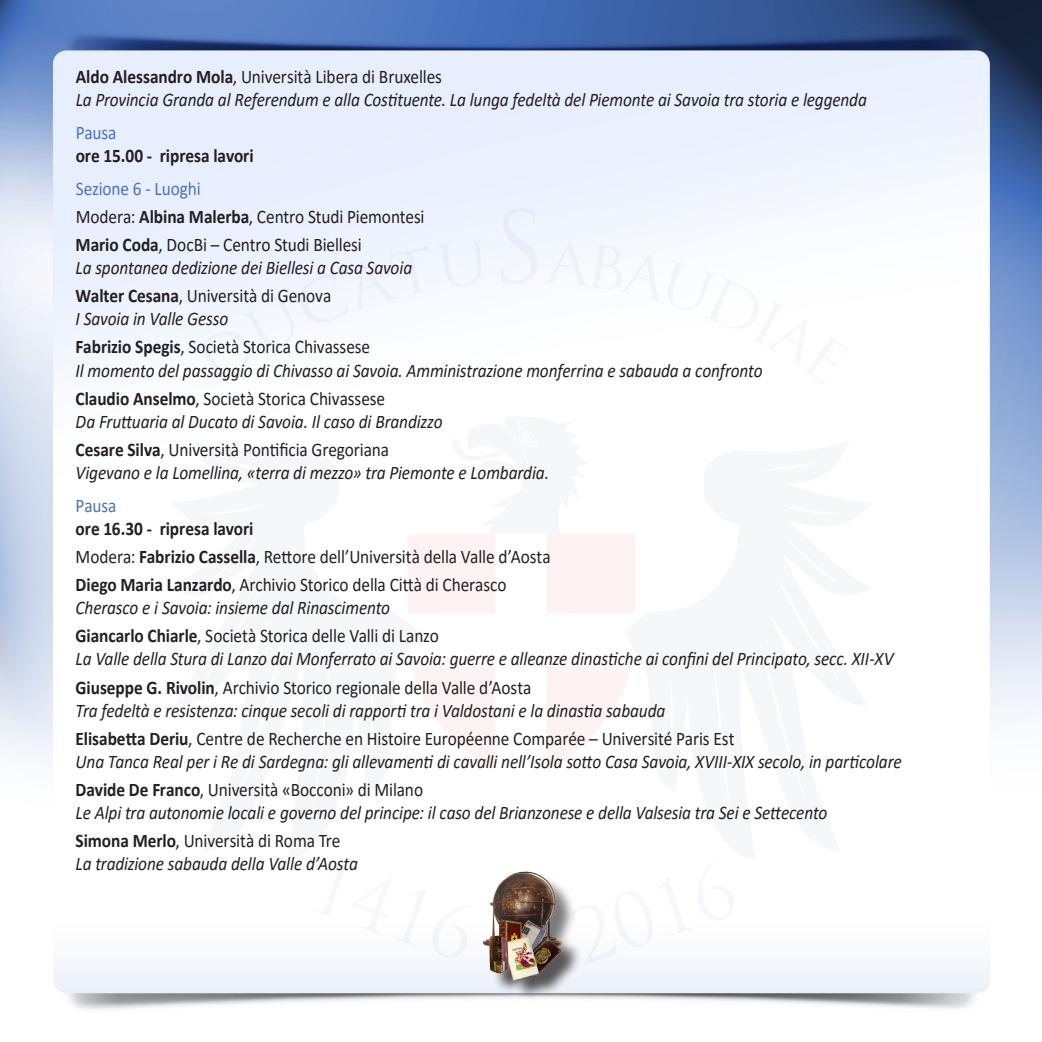
<style>
.page{position:relative;width:1042px;height:1042px;background:#fff}
.page>*{position:absolute;margin:0;border:0;box-sizing:border-box;transform-origin:0 0}
.t1{font:italic 19.25px/28px "Calibri";letter-spacing:-.01em;color:#231f20;scale:.9 1}
.t2{font:19.25px/28px "Calibri";letter-spacing:-.005em;color:#231f20;scale:.9 1}
.t3{font:700 19.25px "Calibri";color:#231f20;scale:.9 1}
.t4{font:19.25px "Calibri";letter-spacing:-.01em;color:#4d72b8;scale:.9 1}
.s1{font-weight:700;font-style:normal}
.s2{font-style:normal}
.s3{color:#4d72b8}
.s4{font-weight:700}
.s5{font-style:italic}
</style>
<div class="page">
<img style="left:0;top:0;width:1042px;height:1010px">
<img style="left:133px;top:189px;width:775px;height:808px">
<div style="left:485px;top:874px;width:98px;height:126px;background:#231f20;opacity:.75"></div>
<img style="left:467px;top:866px;width:111px;height:117px">
<p class="t1" style="left:76px;top:64px;width:881px;line-height:23.1px"><span class="s1">Aldo Alessandro Mola</span><span class="s2">, Università Libera di Bruxelles<br></span>La Provincia Granda al Referendum e alla Costituente. La lunga fedeltà del Piemonte ai Savoia tra storia e leggenda</p>
<p class="t4" style="left:76px;top:119px;width:47px">Pausa</p>
<p class="t3" style="left:76px;top:142px;width:199px">ore 15.00 - ripresa lavori</p>
<p class="t2" style="left:76px;top:174px;width:389px"><span class="s3">Sezione 6 - Luoghi<br></span>Modera: <span class="s4">Albina Malerba</span>, Centro Studi Piemontesi<br><span class="s4">Mario Coda</span>, DocBi – Centro Studi Biellesi</p>
<p class="t1" style="left:76px;top:253px;width:375px">La spontanea dedizione dei Biellesi a Casa Savoia<br><span class="s1">Walter Cesana</span><span class="s2">, Università di Genova</span></p>
<p class="t2" style="left:76px;top:304px;width:329px"><span class="s5">I Savoia in Valle Gesso<br></span><span class="s4">Fabrizio Spegis</span>, Società Storica Chivassese</p>
<p class="t1" style="left:76px;top:355px;width:765px">Il momento del passaggio di Chivasso ai Savoia. Amministrazione monferrina e sabauda a confronto<br><span class="s1">Claudio Anselmo</span><span class="s2">, Società Storica Chivassese</span></p>
<p class="t1" style="left:76px;top:406px;width:409px">Da Fruttuaria al Ducato di Savoia. Il caso di Brandizzo<br><span class="s1">Cesare Silva</span><span class="s2">, Università Pontificia Gregoriana</span></p>
<p class="t1" style="left:76px;top:458px;width:527px">Vigevano e la Lomellina, «terra di mezzo» tra Piemonte e Lombardia.</p>
<p class="t4" style="left:76px;top:492px;width:47px">Pausa</p>
<p class="t2" style="left:76px;top:514px;width:529px"><span class="s4">ore 16.30 - ripresa lavori<br></span>Modera: <span class="s4">Fabrizio Cassella</span>, Rettore dell’Università della Valle d’Aosta<br><span class="s4">Diego Maria Lanzardo</span>, Archivio Storico della Città di Cherasco</p>
<p class="t1" style="left:76px;top:593px;width:405px">Cherasco e i Savoia: insieme dal Rinascimento<br><span class="s1">Giancarlo Chiarle</span><span class="s2">, Società Storica delle Valli di Lanzo</span></p>
<p class="t1" style="left:76px;top:644px;width:910px">La Valle della Stura di Lanzo dai Monferrato ai Savoia: guerre e alleanze dinastiche ai confini del Principato, secc. XII-XV<br><span class="s1">Giuseppe G. Rivolin</span><span class="s2">, Archivio Storico regionale della Valle d’Aosta</span></p>
<p class="t1" style="left:76px;top:695px;width:733px">Tra fedeltà e resistenza: cinque secoli di rapporti tra i Valdostani e la dinastia sabauda<br><span class="s1">Elisabetta Deriu</span><span class="s2">, Centre de Recherche en Histoire Européenne Comparée – Université Paris Est</span></p>
<p class="t1" style="left:76px;top:746px;width:919px">Una Tanca Real per i Re di Sardegna: gli allevamenti di cavalli nell’Isola sotto Casa Savoia, XVIII-XIX secolo, in particolare<br><span class="s1">Davide De Franco</span><span class="s2">, Università «Bocconi» di Milano</span></p>
<p class="t1" style="left:76px;top:798px;width:837px">Le Alpi tra autonomie locali e governo del principe: il caso del Brianzonese e della Valsesia tra Sei e Settecento<br><span class="s1">Simona Merlo</span><span class="s2">, Università di Roma Tre</span></p>
<p class="t1" style="left:76px;top:849px;width:315px">La tradizione sabauda della Valle d’Aosta</p>
</div>
